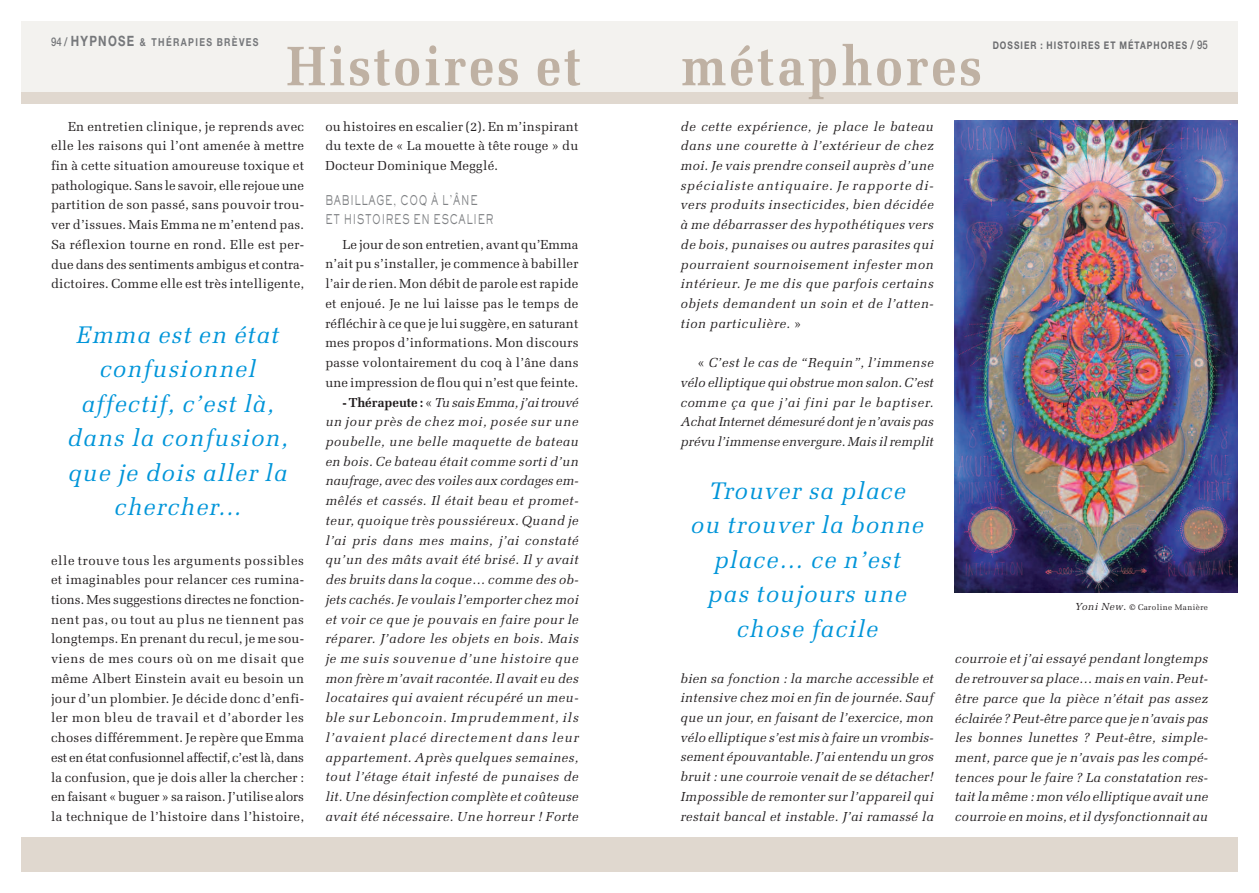
<style>
.page{position:relative;width:1259px;height:893px;background:#fff}
.page>*{position:absolute;margin:0;border:0;box-sizing:border-box;transform-origin:0 0}
.t1{font:700 55.5px "Melior";letter-spacing:.055em;color:#bfb1a3;scale:.91 1}
.t2{font:italic 24px/34.5px "Melior";letter-spacing:.05em;color:#0095d9;text-align:center}
.t3{font:500 13.2px/19.6px "AT Sackers Gothic";letter-spacing:.08em;color:#808285;scale:.66 1}
.t4{font:italic 13.05px/19.6px "Melior";letter-spacing:.02em;color:#231f20;text-align:justify}
.t5{font:13.05px/19.6px "Melior";letter-spacing:.02em;color:#231f20;text-align:justify}
.t6{font:700 10.95px "Helvetica Neue";letter-spacing:.155em;color:#76787b;scale:.8 1}
.t7{font:700 10.5px "Helvetica Neue";letter-spacing:.12em;color:#6c6d70;scale:.8 1}
.t8{font:8.1px "Melior";letter-spacing:.05em;color:#231f20}
.s1{font-weight:500;font-size:12px}
.s2{font-size:14.25px}
.s3{font-weight:700;font-style:normal}
.s4{font-style:normal}
.s5{font-style:italic;font-size:10.2px}
.s6{font-size:10.2px}
</style>
<div class="page">
<div style="left:21px;top:838px;width:1216px;height:34px;background:#e0d8cf"></div>
<div style="left:21px;top:82px;width:1216px;height:22px;background:#e0d8cf"></div>
<div style="left:21px;top:21px;width:1216px;height:70px;background:#f3f2ef"></div>
<img style="left:955px;top:121px;width:282px;height:471px">
<p class="t6" style="left:51px;top:38px;width:261px"><span class="s1">94/</span> <span class="s2">HYPNOSE</span> &amp; THÉRAPIES BRÈVES</p>
<h1 class="t1" style="left:287px;top:34px;width:325px">Histoires et</h1>
<h1 class="t1" style="left:681px;top:34px;width:331px">métaphores</h1>
<p class="t7" style="left:992px;top:42px;width:270px">DOSSIER : HISTOIRES ET MÉTAPHORES <span class="s1">/ 95</span></p>
<p class="t5" style="left:51px;top:116px;width:254px;text-indent:17px">En entretien clinique, je reprends avec elle les raisons qui l’ont amenée à mettre fin à cette situation amoureuse toxique et pathologique. Sans le savoir, elle rejoue une partition de son passé, sans pouvoir trou&shy;ver d’issues. Mais Emma ne m’entend pas.<br>Sa réflexion tourne en rond. Elle est per&shy;due dans des sentiments ambigus et contra&shy;dictoires. Comme elle est très intelligente,</p>
<p class="t5" style="left:325px;top:116px;width:254px">ou histoires en escalier (2). En m’inspirant du texte de « La mouette à tête rouge » du Docteur Dominique Megglé.</p>
<p class="t3" style="left:325px;top:191px;width:256px">BABILLAGE, COQ À L’ÂNE<br>ET HISTOIRES EN ESCALIER</p>
<p class="t5" style="left:325px;top:234px;width:254px;text-indent:17px">Le jour de son entretien, avant qu’Emma n’ait pu s’installer, je commence à babiller l’air de rien. Mon débit de parole est rapide et enjoué. Je ne lui laisse pas le temps de réfléchir à ce que je lui suggère, en saturant mes propos d’informations. Mon discours passe volontairement du coq à l’âne dans une impression de flou qui n’est que feinte.</p>
<p class="t4" style="left:325px;top:392px;width:255px;text-indent:17px"><span class="s3">- Thérapeute :</span> <span class="s4">«</span> Tu sais Emma, j’ai trouvé un jour près de chez moi, posée sur une poubelle, une belle maquette de bateau en bois. Ce bateau était comme sorti d’un naufrage, avec des voiles aux cordages em&shy;mêlés et cassés. Il était beau et promet&shy;teur, quoique très poussiéreux. Quand je l’ai pris dans mes mains, j’ai constaté qu’un des mâts avait été brisé. Il y avait des bruits dans la coque… comme des ob&shy;jets cachés. Je voulais l’emporter chez moi et voir ce que je pouvais en faire pour le réparer. J’adore les objets en bois. Mais je me suis souvenue d’une histoire que mon frère m’avait racontée. Il avait eu des locataires qui avaient récupéré un meu&shy;ble sur Leboncoin. Imprudemment, ils l’avaient placé directement dans leur appartement. Après quelques semaines, tout l’étage était infesté de punaises de lit. Une désinfection complète et coûteuse avait été nécessaire. Une horreur ! Forte</p>
<h2 class="t2" style="left:67px;top:317px;width:222px">Emma est en état confusionnel affectif, c’est là, dans la confusion, que je dois aller la chercher...</h2>
<p class="t5" style="left:51px;top:550px;width:255px">elle trouve tous les arguments possibles et imaginables pour relancer ces rumina&shy;tions. Mes suggestions directes ne fonction&shy;nent pas, ou tout au plus ne tiennent pas longtemps. En prenant du recul, je me sou&shy;viens de mes cours où on me disait que même Albert Einstein avait eu besoin un jour d’un plombier. Je décide donc d’enfi&shy;ler mon bleu de travail et d’aborder les choses différemment. Je repère que Emma est en état confusionnel affectif, c’est là, dans la confusion, que je dois aller la chercher : en faisant « buguer » sa raison. J’utilise alors la technique de l’histoire dans l’histoire,</p>
<p class="t4" style="left:680px;top:116px;width:254px">de cette expérience, je place le bateau dans une courette à l’extérieur de chez moi. Je vais prendre conseil auprès d’une spécialiste antiquaire. Je rapporte di&shy;vers produits insecticides, bien décidée à me débarrasser des hypothétiques vers de bois, punaises ou autres parasites qui pourraient sournoisement infester mon intérieur. Je me dis que parfois certains objets demandent un soin et de l’atten&shy;tion particulière. <span class="s4">»</span></p>
<p class="t4" style="left:680px;top:353px;width:254px;text-indent:17px"><span class="s4">«</span> C’est le cas de “Requin”, l’immense vélo elliptique qui obstrue mon salon. C’est comme ça que j’ai fini par le baptiser.<br>Achat Internet démesuré dontje n’avais pas prévu l’immense envergure. Mais il remplit</p>
<h2 class="t2" style="left:690px;top:473px;width:235px">Trouver sa place<br>ou trouver la bonne place… ce n’est pas toujours une chose facile</h2>
<p class="t4" style="left:680px;top:668px;width:254px">bien sa fonction : la marche accessible et intensive chez moi en fin de journée. Sauf que un jour, en faisant de l’exercice, mon vélo elliptique s’est mis à faire un vrombis&shy;sement épouvantable. J’ai entendu un gros bruit : une courroie venait de se détacher!<br>Impossible de remonter sur l’appareil qui restait bancal et instable. J’ai ramassé la</p>
<p class="t8" style="left:1074px;top:603px;width:135px"><span class="s5">Yoni New</span><span class="s6">.</span> © Caroline Manière</p>
<p class="t4" style="left:955px;top:649px;width:254px">courroie et j’ai essayé pendant longtemps de retrouver sa place… mais en vain. Peut&shy;être parce que la pièce n’était pas assez éclairée ? Peut-être parce que je n’avais pas les bonnes lunettes ? Peut-être, simple&shy;ment, parce que je n’avais pas les compé&shy;tences pour le faire ? La constatation res&shy;tait la même : mon vélo elliptique avait une courroie en moins, et il dysfonctionnait au</p>
</div>
